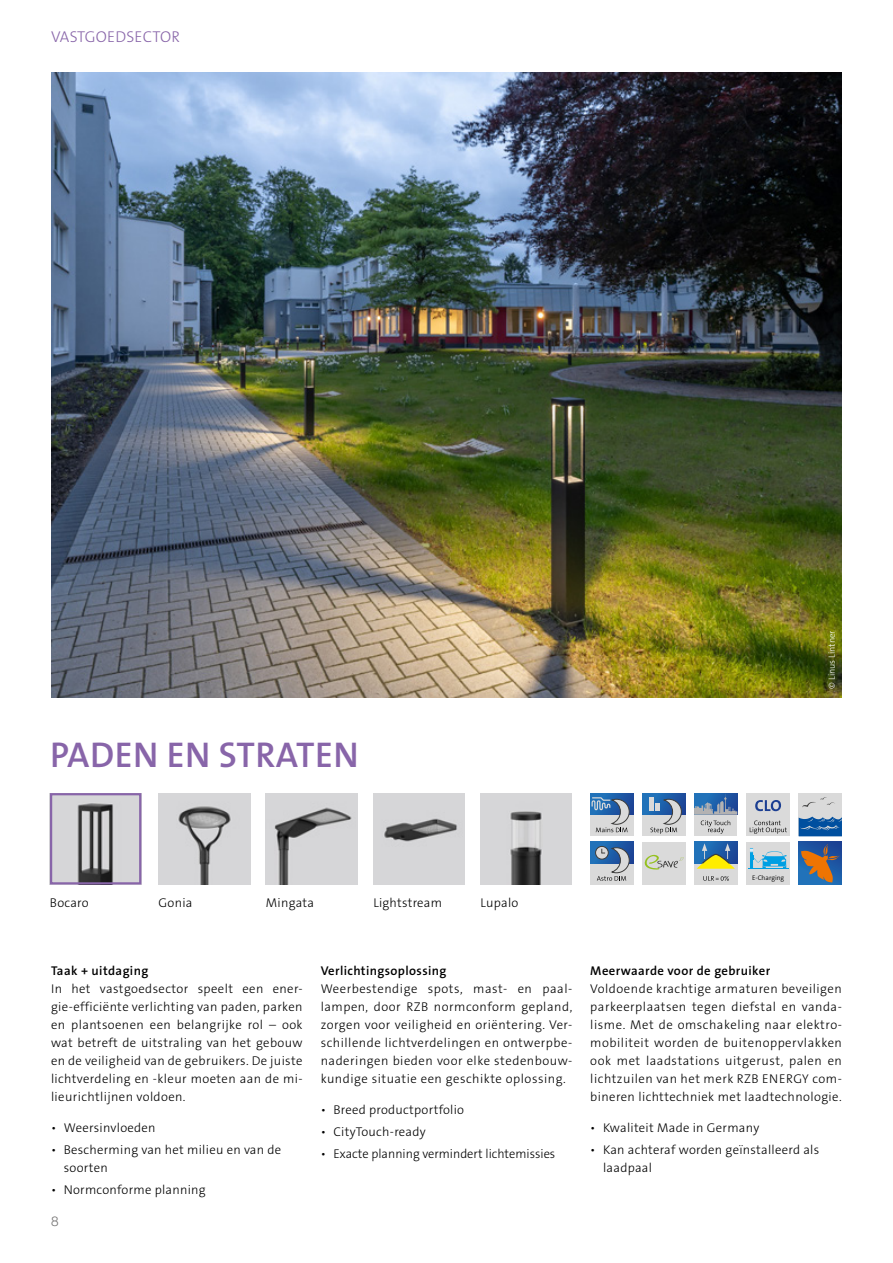
<style>
.page{position:relative;width:893px;height:1263px;background:#fff}
.page>*{position:absolute;margin:0;border:0;box-sizing:border-box;transform-origin:0 0}
.TheSansB_Big_Green_Headline{font:600 36px "The Sans B W6";letter-spacing:.015em;color:#8865a9}
.t1{font:300 15.75px "The Sans B W3";letter-spacing:.015em;color:#8865a9}
.t2{font:300 13.5px "Helvetica Neue LTW1 G";color:#706f6f}
.Fließtext_Objektbeschreibung{font:300 12.75px/18px "The Sans B W3";letter-spacing:.02em;color:#000;text-align:justify}
.TheSansB_Small_Black_Headline{font:600 12.75px "The Sans B W6";letter-spacing:.03em;color:#000}
.Fließtext_Objektbeschreibung-2{font:300 12.75px "The Sans B W3";color:#000}
.TheSansB_Miniaturtexte_6_5pt{font:300 12.75px "The Sans B W3";letter-spacing:.02em;color:#000}
.Copyright_Hinweis{font:300 9px "The Sans B W3";color:#fff}
.t3{font:300 6.75px "The Sans B W4";color:#000}
</style>
<div class="page">
<img style="left:51px;top:72px;width:791px;height:625px">
<img style="left:159px;top:793px;width:91px;height:91px">
<img style="left:266px;top:793px;width:91px;height:91px">
<img style="left:373px;top:793px;width:92px;height:91px">
<img style="left:480px;top:793px;width:92px;height:91px">
<div style="left:590px;top:793px;width:43px;height:43px;background:#dadada"></div>
<div style="left:590px;top:793px;width:43px;height:22px;background:linear-gradient(to right,#217cc1,#1b4c9c)"></div>
<svg style="left:591px;top:797px;width:39px;height:35px"></svg>
<div style="left:590px;top:841px;width:43px;height:43px;background:#dadada"></div>
<div style="left:590px;top:841px;width:43px;height:22px;background:linear-gradient(to right,#217bc0,#1b4c9c)"></div>
<div style="left:595px;top:846px;width:14px;height:13px;border:1px solid #3c3c3b;border-radius:50%"></div>
<svg style="left:597px;top:847px;width:33px;height:34px"></svg>
<div style="left:694px;top:793px;width:43px;height:43px;background:#dadada"></div>
<svg style="left:694px;top:793px;width:43px;height:1px"></svg>
<svg style="left:694px;top:794px;width:43px;height:40px"></svg>
<div style="left:746px;top:841px;width:44px;height:43px;background:#dadada"></div>
<svg style="left:750px;top:848px;width:37px;height:20px"></svg>
<hr style="left:748px;top:868px;width:41px;height:1px;background:#009fe3">
<div style="left:799px;top:793px;width:43px;height:43px;background:#dadada"></div>
<svg style="left:803px;top:797px;width:32px;height:10px"></svg>
<svg style="left:799px;top:816px;width:43px;height:20px"></svg>
<div style="left:799px;top:841px;width:43px;height:43px;background:linear-gradient(to right,#1d55a2,#1c3f91)"></div>
<svg style="left:801px;top:844px;width:39px;height:38px"></svg>
<div style="left:642px;top:841px;width:43px;height:43px;background:#dadada"></div>
<svg style="left:645px;top:854px;width:39px;height:16px"></svg>
<div style="left:746px;top:793px;width:44px;height:43px;background:#dadada"></div>
<svg style="left:750px;top:820px;width:37px;height:14px"></svg>
<svg style="left:755px;top:800px;width:26px;height:11px"></svg>
<div style="left:642px;top:793px;width:43px;height:43px;background:#dadada"></div>
<div style="left:642px;top:793px;width:43px;height:22px;background:linear-gradient(to right,#217cc1,#1b4c9b)"></div>
<hr style="left:649px;top:797px;width:4px;height:14px;background:#dadada">
<svg style="left:650px;top:799px;width:32px;height:35px"></svg>
<div style="left:694px;top:841px;width:44px;height:43px;background:#dadada"></div>
<svg style="left:694px;top:841px;width:44px;height:22px"></svg>
<svg style="left:703px;top:876px;width:26px;height:5px"></svg>
<svg style="left:697px;top:843px;width:38px;height:26px"></svg>
<img style="left:53px;top:796px;width:85px;height:85px">
<div style="left:50px;top:793px;width:91px;height:91px;border:2px solid #8865a9"></div>
<p class="t1" style="left:51px;top:26px;width:130px">VASTGOEDSECTOR</p>
<p class="TheSansB_Big_Green_Headline" style="left:50px;top:731px;width:310px">PADEN EN STRATEN</p>
<p class="Copyright_Hinweis" style="left:826px;top:689px;width:60px;rotate:-90deg">© Linus Lintner</p>
<p class="TheSansB_Miniaturtexte_6_5pt" style="left:50px;top:894px;width:40px">Bocaro</p>
<p class="TheSansB_Miniaturtexte_6_5pt" style="left:159px;top:894px;width:35px">Gonia</p>
<p class="TheSansB_Miniaturtexte_6_5pt" style="left:266px;top:894px;width:50px">Mingata</p>
<p class="TheSansB_Miniaturtexte_6_5pt" style="left:373px;top:894px;width:70px">Lightstream</p>
<p class="TheSansB_Miniaturtexte_6_5pt" style="left:480px;top:894px;width:39px">Lupalo</p>
<p class="t3" style="left:752px;top:874px;width:34px">E-Charging</p>
<p class="TheSansB_Small_Black_Headline" style="left:51px;top:962px;width:99px">Taak + uitdaging</p>
<p class="Fließtext_Objektbeschreibung" style="left:51px;top:979px;width:253px">In het vastgoedsector speelt een ener&shy;gie-efficiënte verlichting van paden, parken en plantsoenen een belangrijke rol – ook wat betreft de uitstraling van het gebouw en de veiligheid van de gebruikers. De juiste lichtverdeling en -kleur moeten aan de mi&shy;lieurichtlijnen voldoen.</p>
<p class="Fließtext_Objektbeschreibung" style="left:51px;top:1118px;width:106px">• Weersinvloeden</p>
<p class="Fließtext_Objektbeschreibung" style="left:64px;top:1140px;width:219px;text-indent:-13px">• Bescherming van het milieu en van de soorten</p>
<p class="Fließtext_Objektbeschreibung" style="left:51px;top:1181px;width:156px">• Normconforme planning</p>
<p class="t2" style="left:51px;top:1213px;width:9px">8</p>
<p class="TheSansB_Small_Black_Headline" style="left:321px;top:962px;width:127px">Verlichtingsoplossing</p>
<p class="Fließtext_Objektbeschreibung" style="left:321px;top:979px;width:253px">Weerbestendige spots, mast- en paal&shy;lampen, door RZB normconform gepland, zorgen voor veiligheid en oriëntering. Ver&shy;schillende lichtverdelingen en ontwerpbe&shy;naderingen bieden voor elke stedenbouw&shy;kundige situatie een geschikte oplossing.</p>
<p class="Fließtext_Objektbeschreibung" style="left:321px;top:1100px;width:145px">• Breed productportfolio</p>
<p class="Fließtext_Objektbeschreibung" style="left:321px;top:1122px;width:107px">• CityTouch-ready</p>
<p class="Fließtext_Objektbeschreibung-2" style="left:321px;top:1145px;width:236px">• Exacte planning vermindert lichtemissies</p>
<p class="TheSansB_Small_Black_Headline" style="left:590px;top:962px;width:181px">Meerwaarde voor de gebruiker</p>
<p class="Fließtext_Objektbeschreibung" style="left:590px;top:979px;width:253px">Voldoende krachtige armaturen beveiligen parkeerplaatsen tegen diefstal en vanda&shy;lisme. Met de omschakeling naar elektro&shy;mobiliteit worden de buitenoppervlakken ook met laadstations uitgerust, palen en lichtzuilen van het merk RZB ENERGY com&shy;bineren lichttechniek met laadtechnologie.</p>
<p class="Fließtext_Objektbeschreibung" style="left:590px;top:1118px;width:170px">• Kwaliteit Made in Germany</p>
<p class="Fließtext_Objektbeschreibung" style="left:603px;top:1140px;width:218px;text-indent:-13px">• Kan achteraf worden geïnstalleerd als laadpaal</p>
</div>
